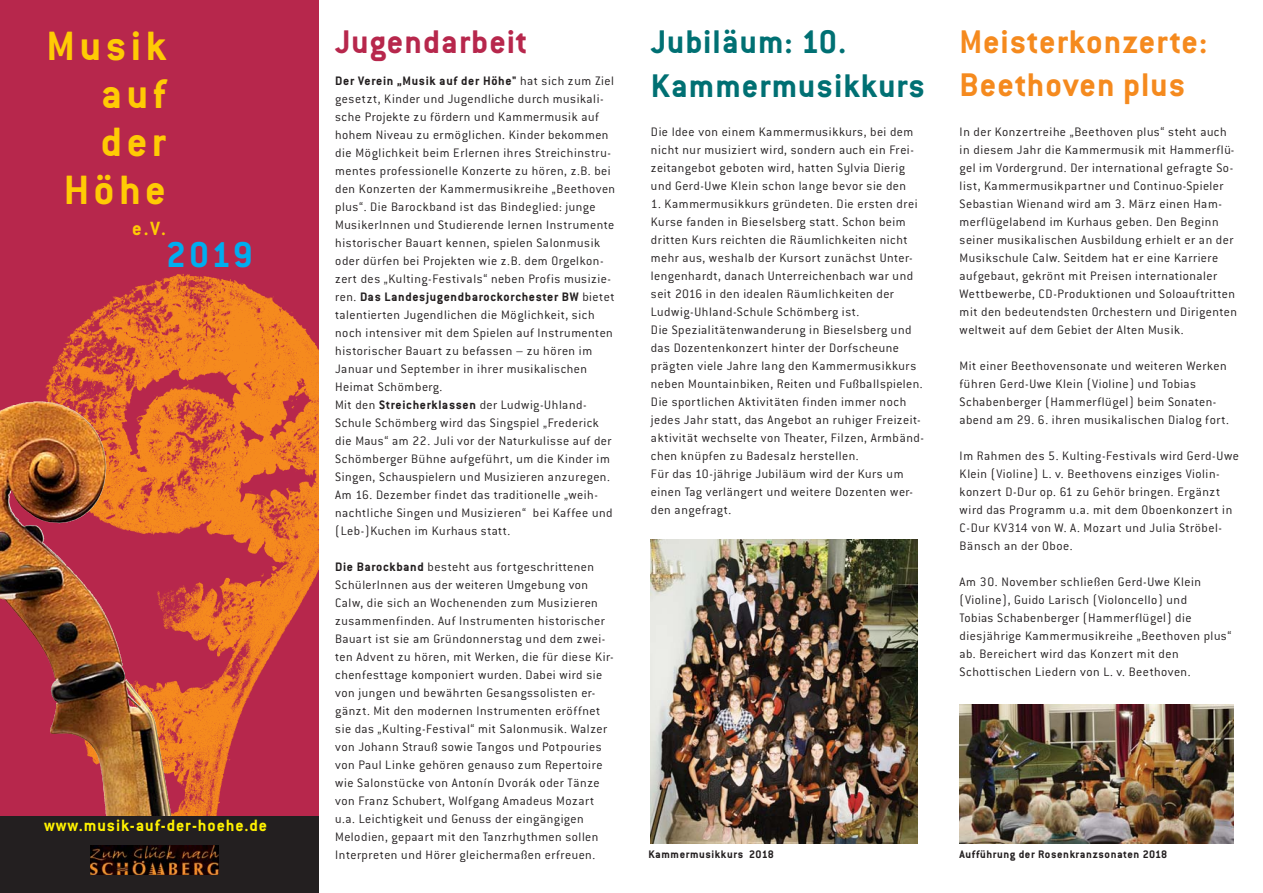
<style>
.page{position:relative;width:1263px;height:893px;background:#fff}
.page>*{position:absolute;margin:0;border:0;box-sizing:border-box;transform-origin:0 0}
.t1{font:700 45px/48px "Conduit ITC";letter-spacing:.1em;color:#ffcb04;text-align:right}
.t2{font:700 39.45px "Conduit ITC";color:#00adef}
.t3{font:700 36px/43.2px "Conduit ITC";letter-spacing:.03em;color:#f58a1e}
.t4{font:700 36px/43.2px "Conduit ITC";letter-spacing:.03em;color:#007073}
.t5{font:700 36px "Conduit ITC";letter-spacing:.03em;color:#b7274c}
.t6{font:700 21px "Conduit ITC";color:#ffcb04}
.t7{font:700 18px "Conduit ITC";letter-spacing:.05em;color:#fff200}
.t8{font:300 13.5px/18px "Conduit ITC";letter-spacing:.035em;color:#231f20}
.t9{font:700 12px "Conduit ITC";letter-spacing:.05em;color:#231f20}
.s1{font-weight:700}
</style>
<div class="page">
<div style="left:0;top:0;width:319px;height:893px;background:#b7274c"></div>
<img style="left:30px;top:274px;width:289px;height:542px">
<img style="left:0;top:401px;width:106px;height:122px">
<div style="left:0;top:816px;width:319px;height:77px;background:#231f20"></div>
<img style="left:91px;top:845px;width:127px;height:29px">
<img style="left:959px;top:704px;width:274px;height:139px">
<img style="left:651px;top:539px;width:267px;height:305px">
<h1 class="t1" style="left:47px;top:26px;width:121px">Musik auf der<br>Höhe</h1>
<h3 class="t6" style="left:132px;top:222px;width:35px">e.V.</h3>
<h2 class="t2" style="left:166px;top:242px;width:88px">2019</h2>
<h3 class="t7" style="left:44px;top:820px;width:224px">www.musik-auf-der-hoehe.de</h3>
<h3 class="t5" style="left:335px;top:30px;width:194px">Jugendarbeit</h3>
<h3 class="t4" style="left:651px;top:24px;width:276px">Jubiläum: 10.<br>Kammermusikkurs</h3>
<h3 class="t3" style="left:959px;top:24px;width:249px">Meisterkonzerte:<br>Beethoven plus</h3>
<p class="t8" style="left:335px;top:73px;width:281px"><span class="s1">Der Verein „Musik auf der Höhe"</span> hat sich zum Ziel gesetzt, Kinder und Jugendliche durch musikali&shy;sche Projekte zu fördern und Kammermusik auf hohem Niveau zu ermöglichen. Kinder bekommen die Möglichkeit beim Erlernen ihres Streichinstru&shy;mentes professionelle Konzerte zu hören, z.B. bei den Konzerten der Kammermusikreihe „Beethoven plus“. Die Barockband ist das Bindeglied: junge MusikerInnen und Studierende lernen Instrumente historischer Bauart kennen, spielen Salonmusik oder dürfen bei Projekten wie z.B. dem Orgelkon&shy;zert des „Kulting-Festivals“ neben Profis musizie&shy;ren. <span class="s1">Das Landesjugendbarockorchester BW</span> bietet talentierten Jugendlichen die Möglichkeit, sich noch intensiver mit dem Spielen auf Instrumenten historischer Bauart zu befassen – zu hören im Januar und September in ihrer musikalischen Heimat Schömberg.<br>Mit den <span class="s1">Streicherklassen</span> der Ludwig-Uhland-Schule Schömberg wird das Singspiel „Frederick die Maus“ am 22. Juli vor der Naturkulisse auf der Schömberger Bühne aufgeführt, um die Kinder im Singen, Schauspielern und Musizieren anzuregen.<br>Am 16. Dezember findet das traditionelle „weih&shy;nachtliche Singen und Musizieren“ bei Kaffee und (Leb-)Kuchen im Kurhaus statt.</p>
<p class="t8" style="left:335px;top:559px;width:280px"><span class="s1">Die Barockband</span> besteht aus fortgeschrittenen SchülerInnen aus der weiteren Umgebung von Calw, die sich an Wochenenden zum Musizieren zusammenfinden. Auf Instrumenten historischer Bauart ist sie am Gründonnerstag und dem zwei&shy;ten Advent zu hören, mit Werken, die für diese Kir&shy;chenfesttage komponiert wurden. Dabei wird sie von jungen und bewährten Gesangssolisten er&shy;gänzt. Mit den modernen Instrumenten eröffnet sie das „Kulting-Festival“ mit Salonmusik. Walzer von Johann Strauß sowie Tangos und Potpouries von Paul Linke gehören genauso zum Repertoire wie Salonstücke von Antonín Dvorák oder Tänze von Franz Schubert, Wolfgang Amadeus Mozart u.a. Leichtigkeit und Genuss der eingängigen Melodien, gepaart mit den Tanzrhythmen sollen Interpreten und Hörer gleichermaßen erfreuen.</p>
<p class="t8" style="left:959px;top:124px;width:279px">In der Konzertreihe „Beethoven plus“ steht auch in diesem Jahr die Kammermusik mit Hammerflü&shy;gel im Vordergrund. Der international gefragte So&shy;list, Kammermusikpartner und Continuo-Spieler Sebastian Wienand wird am 3. März einen Ham&shy;merflügelabend im Kurhaus geben. Den Beginn seiner musikalischen Ausbildung erhielt er an der Musikschule Calw. Seitdem hat er eine Karriere aufgebaut, gekrönt mit Preisen internationaler Wettbewerbe, CD-Produktionen und Soloauftritten mit den bedeutendsten Orchestern und Dirigenten weltweit auf dem Gebiet der Alten Musik.</p>
<p class="t8" style="left:959px;top:358px;width:271px">Mit einer Beethovensonate und weiteren Werken führen Gerd-Uwe Klein (Violine) und Tobias Schabenberger (Hammerflügel) beim Sonaten&shy;abend am 29. 6. ihren musikalischen Dialog fort.</p>
<p class="t8" style="left:959px;top:448px;width:281px">Im Rahmen des 5. Kulting-Festivals wird Gerd-Uwe Klein (Violine) L. v. Beethovens einziges Violin&shy;konzert D-Dur op. 61 zu Gehör bringen. Ergänzt wird das Programm u.a. mit dem Oboenkonzert in C-Dur KV314 von W. A. Mozart und Julia Ströbel-Bänsch an der Oboe.</p>
<p class="t8" style="left:959px;top:574px;width:273px">Am 30. November schließen Gerd-Uwe Klein (Violine), Guido Larisch (Violoncello) und<br>Tobias Schabenberger (Hammerflügel) die diesjährige Kammermusikreihe „Beethoven plus“ ab. Bereichert wird das Konzert mit den Schottischen Liedern von L. v. Beethoven.</p>
<p class="t8" style="left:651px;top:124px;width:264px">Die Idee von einem Kammermusikkurs, bei dem nicht nur musiziert wird, sondern auch ein Frei&shy;zeitangebot geboten wird, hatten Sylvia Dierig und Gerd-Uwe Klein schon lange bevor sie den</p>
<p class="t8" style="left:651px;top:196px;width:275px">1. Kammermusikkurs gründeten. Die ersten drei Kurse fanden in Bieselsberg statt. Schon beim dritten Kurs reichten die Räumlichkeiten nicht mehr aus, weshalb der Kursort zunächst Unter&shy;lengenhardt, danach Unterreichenbach war und seit 2016 in den idealen Räumlichkeiten der Ludwig-Uhland-Schule Schömberg ist.<br>Die Spezialitätenwanderung in Bieselsberg und das Dozentenkonzert hinter der Dorfscheune prägten viele Jahre lang den Kammermusikkurs neben Mountainbiken, Reiten und Fußballspielen.<br>Die sportlichen Aktivitäten finden immer noch jedes Jahr statt, das Angebot an ruhiger Freizeit&shy;aktivität wechselte von Theater, Filzen, Armbänd&shy;chen knüpfen zu Badesalz herstellen.<br>Für das 10-jährige Jubiläum wird der Kurs um einen Tag verlängert und weitere Dozenten wer&shy;den angefragt.</p>
<p class="t9" style="left:648px;top:850px;width:127px">Kammermusikkurs 2018</p>
<p class="t9" style="left:959px;top:850px;width:209px">Aufführung der Rosenkranzsonaten 2018</p>
</div>
